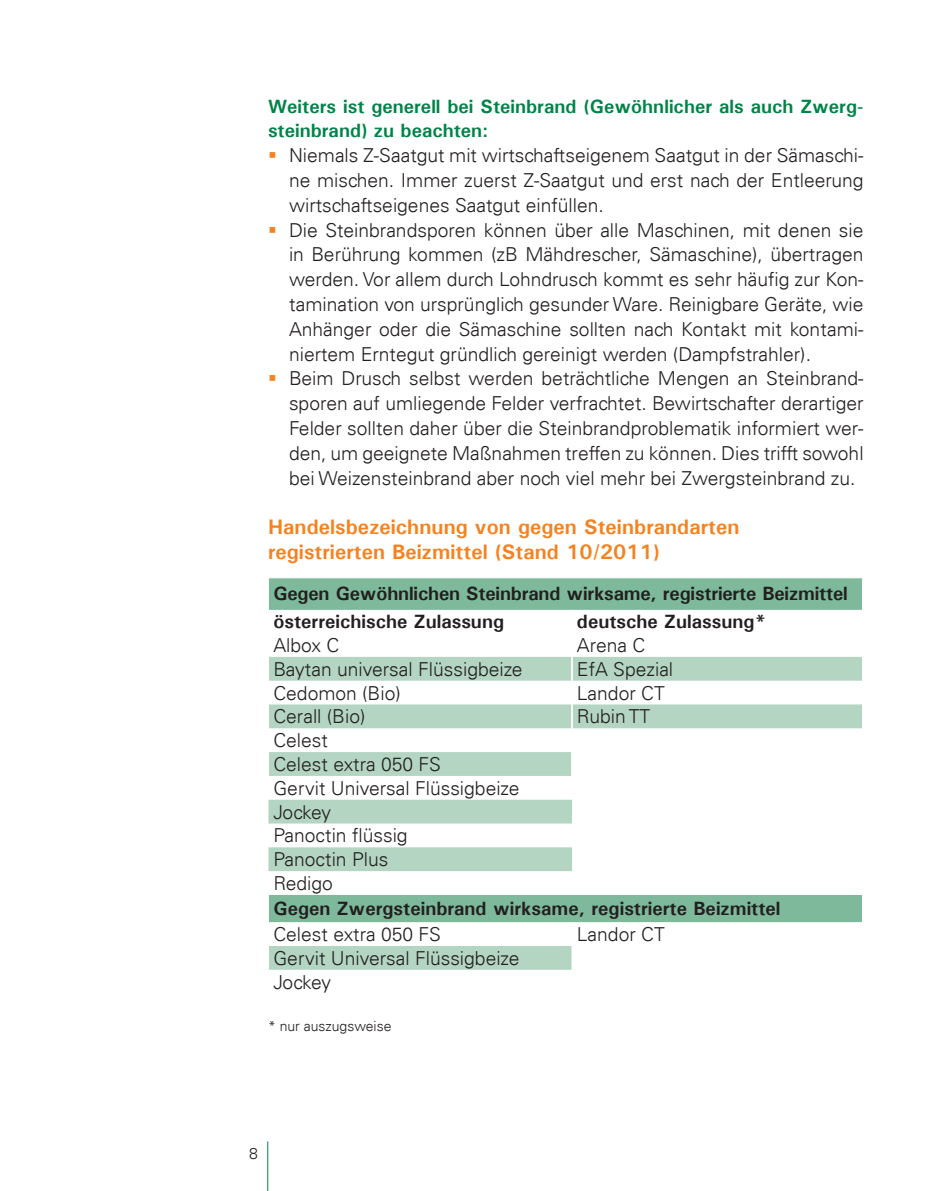
<style>
.page{position:relative;width:943px;height:1191px;background:#fff}
.page>*{position:absolute;margin:0;border:0;box-sizing:border-box;transform-origin:0 0}
.t1{font:700 21px/24.8px "Univers";letter-spacing:.005em;color:#f58220}
.t2{font:300 19.25px/24.8px "Univers";color:#231f20;text-align:justify}
.t3{font:700 19.25px/27.7px "Univers";color:#231f20}
.t4{font:700 19.25px/24.8px "Univers";color:#008348}
.t5{font:300 15.75px "Univers";color:#231f20}
.t6{font:300 14px "Univers";color:#231f20}
.s1{color:#f58220}
</style>
<div class="page">
<hr style="left:267px;top:1141px;width:1px;height:50px;background:#008348">
<div style="left:269px;top:578px;width:593px;height:32px;background:#7db99a"></div>
<svg style="left:268px;top:657px;width:594px;height:312px"></svg>
<svg style="left:268px;top:657px;width:1px;height:142px"></svg>
<svg style="left:268px;top:895px;width:1px;height:74px"></svg>
<svg style="left:571px;top:776px;width:1px;height:23px"></svg>
<svg style="left:571px;top:922px;width:1px;height:48px"></svg>
<hr style="left:571px;top:657px;width:2px;height:23px;background:#fff">
<hr style="left:571px;top:680px;width:2px;height:24px;background:#fff">
<hr style="left:571px;top:704px;width:2px;height:24px;background:#fff">
<hr style="left:571px;top:728px;width:2px;height:24px;background:#fff">
<hr style="left:571px;top:752px;width:2px;height:24px;background:#fff">
<p class="t4" style="left:268px;top:93px;width:597px">Weiters ist generell bei Steinbrand (Gewöhnlicher als auch Zwerg&shy;steinbrand) zu beachten:</p>
<p class="t2" style="left:289px;top:143px;width:576px;text-indent:-21px"><span class="s1">▪</span> Niemals Z-Saatgut mit wirtschaftseigenem Saatgut in der Sämaschi&shy;ne mischen. Immer zuerst Z-Saatgut und erst nach der Entleerung wirtschaftseigenes Saatgut einfüllen.</p>
<p class="t2" style="left:289px;top:217px;width:576px;text-indent:-21px"><span class="s1">▪</span> Die Steinbrandsporen können über alle Maschinen, mit denen sie in Berührung kommen (zB Mähdrescher, Sämaschine), übertragen werden. Vor allem durch Lohndrusch kommt es sehr häufig zur Kon&shy;tamination von ursprünglich gesunder Ware. Reinigbare Geräte, wie Anhänger oder die Sämaschine sollten nach Kontakt mit kontami&shy;niertem Erntegut gründlich gereinigt werden (Dampfstrahler).</p>
<p class="t2" style="left:289px;top:366px;width:576px;text-indent:-21px"><span class="s1">▪</span> Beim Drusch selbst werden beträchtliche Mengen an Steinbrand&shy;sporen auf umliegende Felder verfrachtet. Bewirtschafter derartiger Felder sollten daher über die Steinbrandproblematik informiert wer&shy;den, um geeignete Maßnahmen treffen zu können. Dies trifft sowohl bei Weizensteinbrand aber noch viel mehr bei Zwergsteinbrand zu.</p>
<p class="t1" style="left:268px;top:514px;width:473px">Handelsbezeichnung von gegen Steinbrandarten registrierten Beizmittel (Stand 10/2011)</p>
<p class="t3" style="left:273px;top:580px;width:576px">Gegen Gewöhnlichen Steinbrand wirksame, registrierte Beizmittel österreichische Zulassung</p>
<p class="t3" style="left:577px;top:607px;width:191px">deutsche Zulassung*</p>
<p class="t2" style="left:273px;top:632px;width:67px">Albox C</p>
<p class="t2" style="left:577px;top:632px;width:70px">Arena C</p>
<p class="t2" style="left:273px;top:656px;width:251px">Baytan universal Flüssigbeize</p>
<p class="t2" style="left:577px;top:656px;width:98px">EfA Spezial</p>
<p class="t2" style="left:273px;top:680px;width:129px">Cedomon (Bio)</p>
<p class="t2" style="left:577px;top:680px;width:89px">Landor CT</p>
<p class="t2" style="left:273px;top:704px;width:93px">Cerall (Bio)</p>
<p class="t2" style="left:577px;top:704px;width:75px">Rubin TT</p>
<p class="t2" style="left:273px;top:728px;width:247px;line-height:23.8px;text-align:left">Celest<br>Celest extra 050 FS<br>Gervit Universal Flüssigbeize<br>Jockey<br>Panoctin flüssig<br>Panoctin Plus<br>Redigo</p>
<p class="t3" style="left:273px;top:894px;width:508px">Gegen Zwergsteinbrand wirksame, registrierte Beizmittel</p>
<p class="t2" style="left:273px;top:921px;width:169px">Celest extra 050 FS</p>
<p class="t2" style="left:577px;top:921px;width:89px">Landor CT</p>
<p class="t2" style="left:273px;top:946px;width:247px;line-height:23.8px">Gervit Universal Flüssigbeize<br>Jockey</p>
<p class="t6" style="left:268px;top:1017px;width:125px">* nur auszugsweise</p>
<p class="t5" style="left:249px;top:1144px;width:10px">8</p>
</div>
